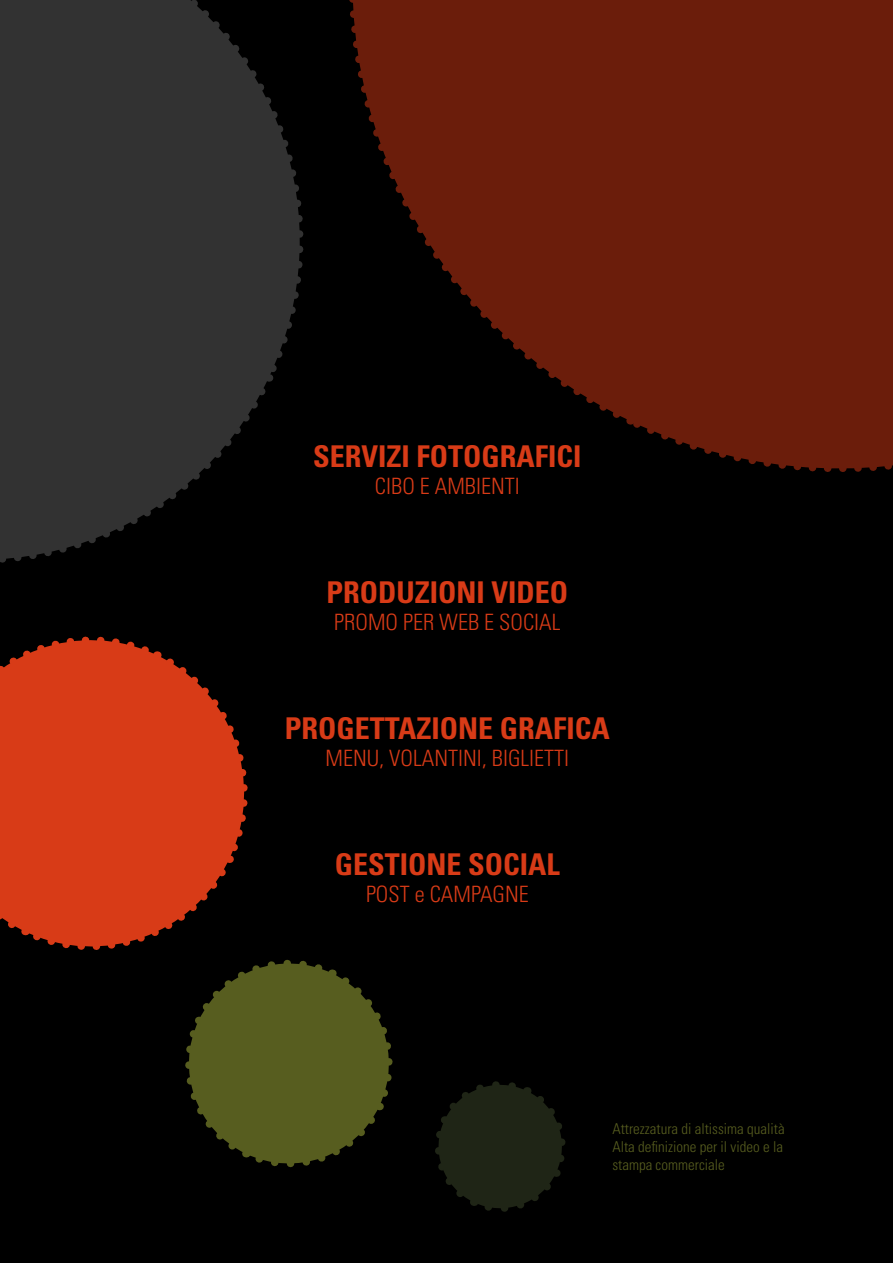
<style>
.page{position:relative;width:893px;height:1263px;background:#000}
.page>*{position:absolute;margin:0;border:0;box-sizing:border-box;transform-origin:0 0}
.t1{font:700 condensed 30px "Univers LT Std";color:#d83b17}
.t2{font:300 condensed 22.5px "Univers LT Std";color:#d83b17}
.t3{font:300 condensed 15px/18px "Univers LT Std";color:#575d1f;text-align:justify}
</style>
<div class="page">
<svg style="left:0;top:636px;width:393px;height:532px"></svg>
<svg style="left:435px;top:1081px;width:131px;height:131px"></svg>
<div style="left:627px;top:0;width:266px;height:194px;background:#6b1d0b"></div>
<div style="left:627px;top:194px;width:266px;height:278px;background:#6b1d0b"></div>
<svg style="left:349px;top:0;width:278px;height:423px"></svg>
<div style="left:0;top:107px;width:121px;height:274px;background:#323232"></div>
<svg style="left:0;top:381px;width:271px;height:182px"></svg>
<svg style="left:121px;top:0;width:183px;height:381px"></svg>
<div style="left:0;top:0;width:121px;height:107px;background:#323232"></div>
<h1 class="t1" style="left:313px;top:438px;width:270px">SERVIZI FOTOGRAFICI</h1>
<h2 class="t2" style="left:375px;top:473px;width:146px">CIBO E AMBIENTI</h2>
<h1 class="t1" style="left:327px;top:574px;width:243px">PRODUZIONI VIDEO</h1>
<h2 class="t2" style="left:334px;top:609px;width:228px">PROMO PER WEB E SOCIAL</h2>
<h1 class="t1" style="left:285px;top:710px;width:326px">PROGETTAZIONE GRAFICA</h1>
<h2 class="t2" style="left:326px;top:745px;width:245px">MENU, VOLANTINI, BIGLIETTI</h2>
<h1 class="t1" style="left:335px;top:846px;width:227px">GESTIONE SOCIAL</h1>
<h2 class="t2" style="left:366px;top:881px;width:164px">POST e CAMPAGNE</h2>
<p class="t3" style="left:612px;top:1120px;width:174px">Attrezzatura di altissima qualità Alta definizione per il video e la stampa commerciale</p>
</div>
